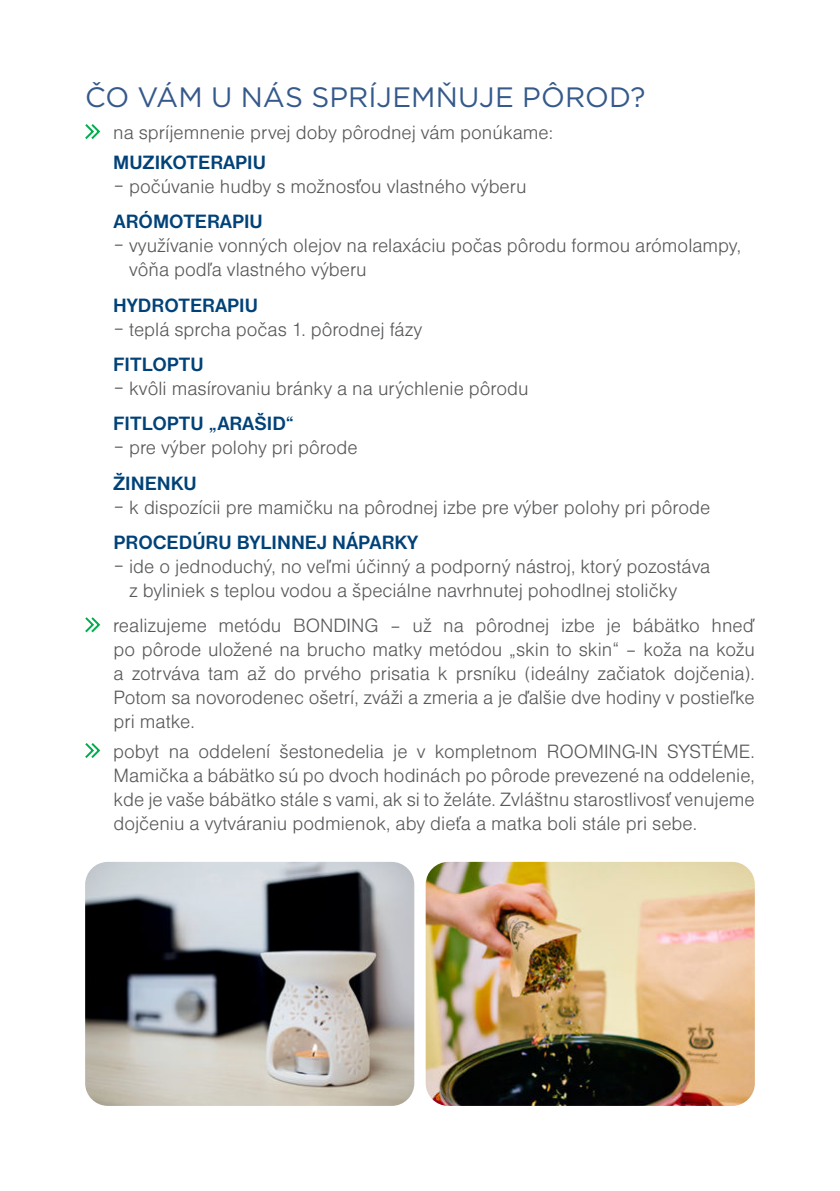
<style>
.page{position:relative;width:840px;height:1191px;background:#fff}
.page>*{position:absolute;margin:0;border:0;box-sizing:border-box;transform-origin:0 0}
.t1{font:28px "Gotham";color:#35598b}
.t2{font:20px/24px "Nimbus Sans DOT Ligh";color:#58595b}
.t3{font:700 20px "Nimbus Sans DOT";color:#004278}
</style>
<div class="page">
<img style="left:85px;top:862px;width:329px;height:244px">
<img style="left:425px;top:862px;width:329px;height:244px">
<svg style="left:85px;top:124px;width:16px;height:15px"></svg>
<svg style="left:85px;top:617px;width:16px;height:16px"></svg>
<svg style="left:85px;top:743px;width:16px;height:15px"></svg>
<h1 class="t1" style="left:85px;top:82px;width:561px">ČO VÁM U NÁS SPRÍJEMŇUJE PÔROD?</h1>
<p class="t2" style="left:113px;top:120px;width:441px">na spríjemnenie prvej doby pôrodnej vám ponúkame:</p>
<p class="t3" style="left:113px;top:152px;width:154px">MUZIKOTERAPIU</p>
<p class="t2" style="left:113px;top:174px;width:414px">– počúvanie hudby s možnosťou vlastného výberu</p>
<p class="t3" style="left:113px;top:211px;width:151px">ARÓMOTERAPIU</p>
<p class="t2" style="left:129px;top:233px;width:613px;text-indent:-16px">– využívanie vonných olejov na relaxáciu počas pôrodu formou arómolampy, vôňa podľa vlastného výberu</p>
<p class="t3" style="left:113px;top:294px;width:146px">HYDROTERAPIU</p>
<p class="t2" style="left:113px;top:317px;width:310px">– teplá sprcha počas 1. pôrodnej fázy</p>
<p class="t3" style="left:113px;top:354px;width:92px">FITLOPTU</p>
<p class="t2" style="left:113px;top:376px;width:416px">– kvôli masírovaniu bránky a na urýchlenie pôrodu</p>
<p class="t3" style="left:113px;top:413px;width:182px">FITLOPTU „ARAŠID“</p>
<p class="t2" style="left:113px;top:435px;width:245px">– pre výber polohy pri pôrode</p>
<p class="t3" style="left:113px;top:472px;width:85px">ŽINENKU</p>
<p class="t2" style="left:113px;top:495px;width:598px">– k dispozícii pre mamičku na pôrodnej izbe pre výber polohy pri pôrode</p>
<p class="t3" style="left:113px;top:532px;width:306px">PROCEDÚRU BYLINNEJ NÁPARKY</p>
<p class="t2" style="left:129px;top:554px;width:582px;text-indent:-16px">– ide o jednoduchý, no veľmi účinný a podporný nástroj, ktorý pozostáva z byliniek s teplou vodou a špeciálne navrhnutej pohodlnej stoličky</p>
<p class="t2" style="left:113px;top:613px;width:642px;text-align:justify">realizujeme metódu BONDING – už na pôrodnej izbe je bábätko hneď po pôrode uložené na brucho matky metódou „skin to skin“ – koža na kožu a zotrváva tam až do prvého prisatia k prsníku (ideálny začiatok dojčenia).<br>Potom sa novorodenec ošetrí, zváži a zmeria a je ďalšie dve hodiny v postieľke pri matke.</p>
<p class="t2" style="left:113px;top:739px;width:643px;text-align:justify">pobyt na oddelení šestonedelia je v kompletnom ROOMING-IN SYSTÉME.<br>Mamička a bábätko sú po dvoch hodinách po pôrode prevezené na oddelenie, kde je vaše bábätko stále s vami, ak si to želáte. Zvláštnu starostlivosť venujeme dojčeniu a vytváraniu podmienok, aby dieťa a matka boli stále pri sebe.</p>
</div>
